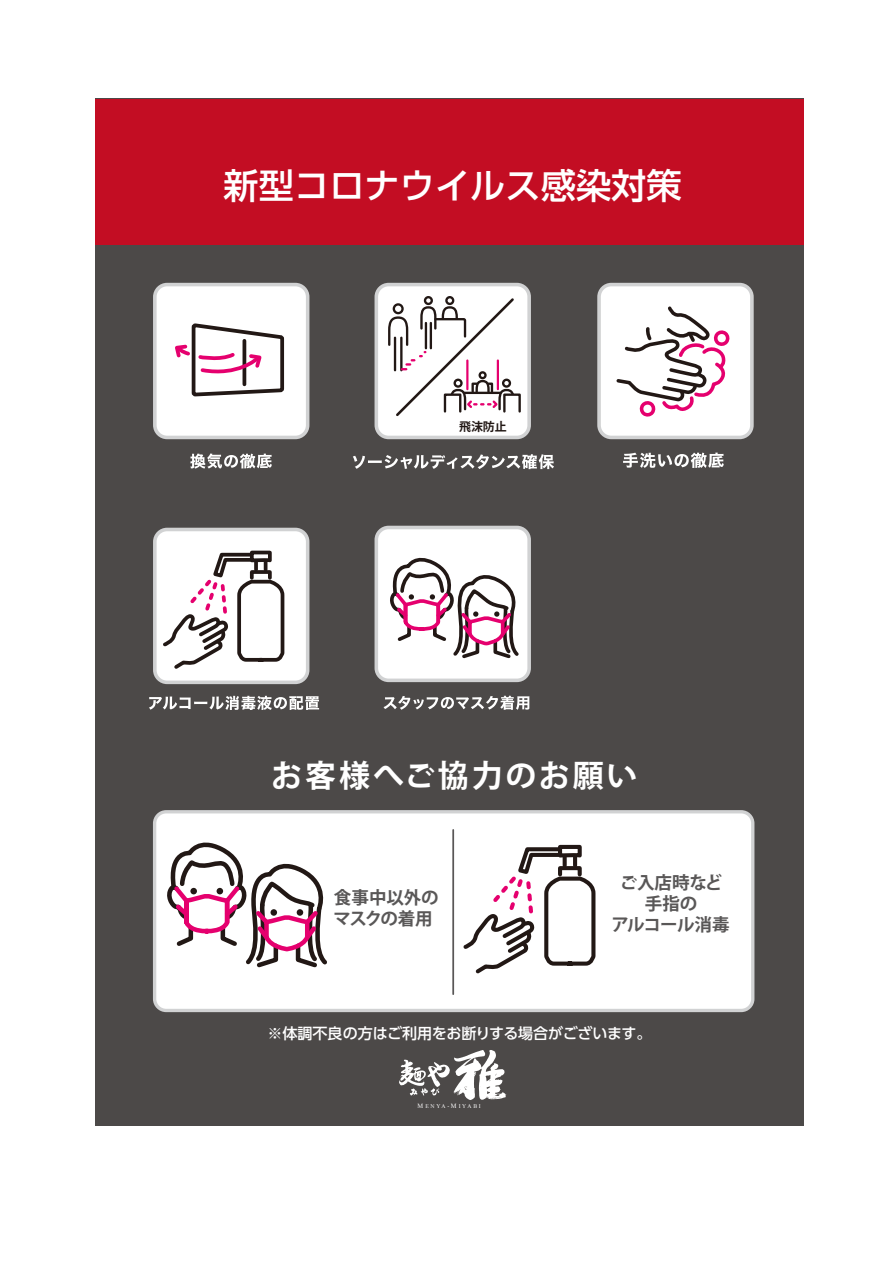
<style>
.page{position:relative;width:893px;height:1263px;background:#fff}
.page>*{position:absolute;margin:0;border:0;box-sizing:border-box;transform-origin:0 0}
.t1{font:500 35.25px "UD Shin Go Pro";color:#fff}
.t2{font:700 31.05px "Koz Go Pr 6 N";letter-spacing:.09em;color:#fff}
.t3{font:700 17.55px/21px "Koz Go Pro";letter-spacing:-.02em;color:#595757;text-align:center}
.t4{font:700 17.55px/21px "Koz Go Pr 6 N";letter-spacing:-.01em;color:#595757}
.t5{font:500 15px "UD Shin Go Pro";letter-spacing:-.01em;color:#fff}
.t6{font:700 12px "Koz Go Pr 6 N";color:#221815}
.t7{font:5.7px "Times New Roman";letter-spacing:.3em;color:#fff}
.s1{font-size:6.45px}
</style>
<div class="page">
<div style="left:95px;top:99px;width:708px;height:1027px;background:#4c4948"></div>
<div style="left:95px;top:99px;width:708px;height:145px;background:#c30d23"></div>
<svg style="left:190px;top:453px;width:82px;height:16px"></svg>
<div style="left:155px;top:285px;width:153px;height:152px;background:#fff;border-radius:12px"></div>
<div style="left:153px;top:283px;width:156px;height:156px;border:4px solid #d1d2d3;border-radius:12px"></div>
<div style="left:155px;top:529px;width:153px;height:153px;background:#fff;border-radius:12px"></div>
<div style="left:153px;top:528px;width:156px;height:156px;border:4px solid #d1d2d3;border-radius:12px"></div>
<div style="left:155px;top:812px;width:598px;height:198px;background:#fff;border-radius:12px"></div>
<div style="left:153px;top:810px;width:601px;height:202px;border:3px solid #d1d2d3;border-radius:12px"></div>
<div style="left:376px;top:285px;width:153px;height:152px;background:#fff;border-radius:12px"></div>
<div style="left:375px;top:283px;width:156px;height:156px;border:4px solid #d1d2d3;border-radius:12px"></div>
<div style="left:376px;top:527px;width:153px;height:153px;background:#fff;border-radius:12px"></div>
<div style="left:375px;top:526px;width:156px;height:156px;border:4px solid #d1d2d3;border-radius:12px"></div>
<div style="left:599px;top:285px;width:153px;height:152px;background:#fff;border-radius:12px"></div>
<div style="left:597px;top:283px;width:157px;height:156px;border:4px solid #d1d2d3;border-radius:12px"></div>
<svg style="left:175px;top:323px;width:110px;height:74px"></svg>
<svg style="left:353px;top:454px;width:201px;height:15px"></svg>
<svg style="left:149px;top:696px;width:170px;height:14px"></svg>
<svg style="left:623px;top:452px;width:101px;height:16px"></svg>
<svg style="left:616px;top:306px;width:114px;height:111px"></svg>
<svg style="left:163px;top:550px;width:122px;height:119px"></svg>
<svg style="left:383px;top:696px;width:146px;height:14px"></svg>
<svg style="left:390px;top:557px;width:129px;height:102px"></svg>
<svg style="left:167px;top:842px;width:160px;height:126px"></svg>
<div style="left:270px;top:909px;width:7px;height:7px;background:#221815;border-radius:50%"></div>
<div style="left:297px;top:909px;width:6px;height:7px;background:#221815;border-radius:50%"></div>
<svg style="left:463px;top:844px;width:133px;height:130px"></svg>
<hr style="left:452px;top:830px;width:2px;height:164px;background:#595757">
<div style="left:503px;top:393px;width:18px;height:20px;background:#fff;border:2px solid #221815"></div>
<svg style="left:388px;top:296px;width:128px;height:121px"></svg>
<svg style="left:399px;top:1050px;width:108px;height:50px"></svg>
<h1 class="t1" style="left:224px;top:157px;width:460px">新型コロナウイルス感染対策</h1>
<p class="t6" style="left:459px;top:419px;width:49px">飛沫防止</p>
<h2 class="t2" style="left:271px;top:758px;width:368px">お客様へご協力のお願い</h2>
<p class="t4" style="left:334px;top:888px;width:107px">食事中以外のマスクの着用</p>
<p class="t3" style="left:612px;top:873px;width:120px">ご入店時など手指の<br>アルコール消毒</p>
<p class="t5" style="left:267px;top:1021px;width:385px">※体調不良の方はご利用をお断りする場合がございます。</p>
<p class="t7" style="left:418px;top:1102px;width:65px"><span class="s1">M</span>ENYA-<span class="s1">M</span>IYABI</p>
</div>
